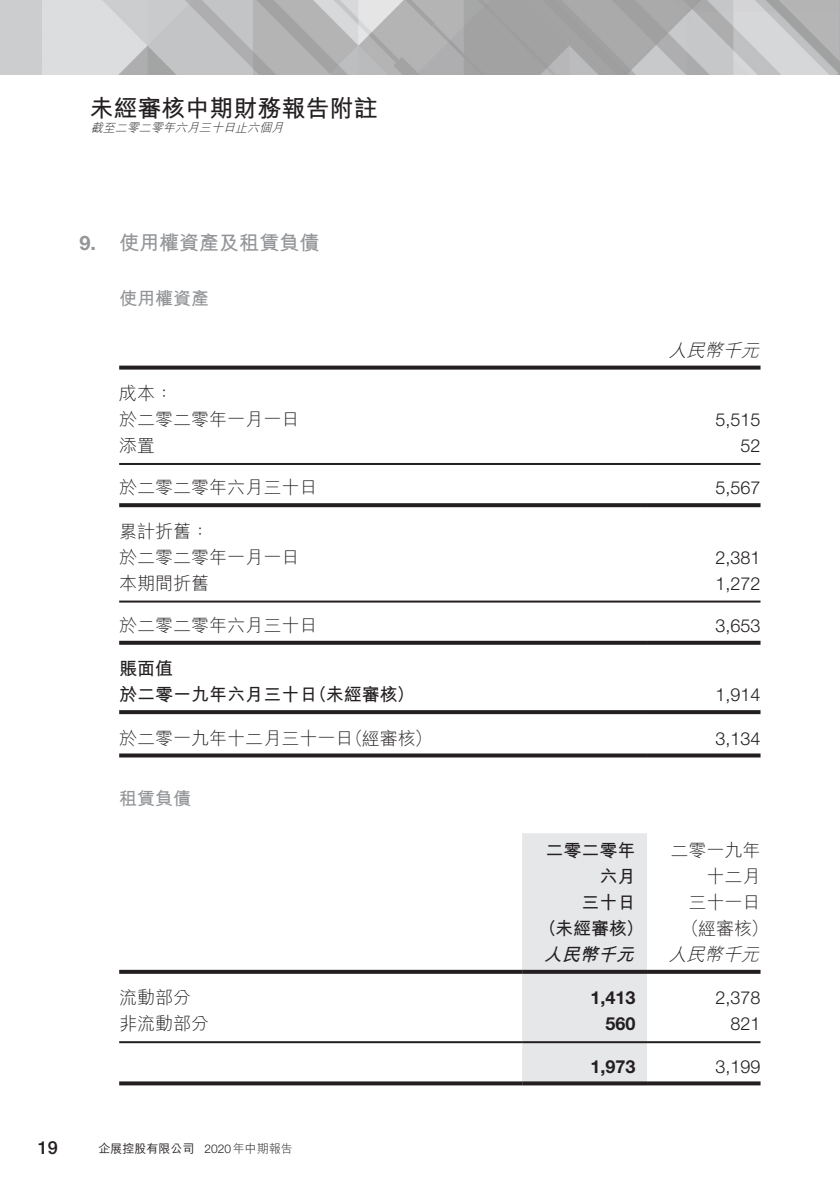
<style>
.page{position:relative;width:840px;height:1191px;background:#fff}
.page>*{position:absolute;margin:0;border:0;box-sizing:border-box;transform-origin:0 0}
.t1{font:700 24px "M Hei HK";color:#231f20}
.t2{font:700 20px "M Hei HK";color:#939598}
.t3{font:700 20px "Helvetica Neue LT Std";color:#939598}
.t4{font:300 18px "M Hei HK";color:#231f20}
.t5{font:300 18px "Helvetica Neue LT Std";color:#231f20}
.t6{font:700 18px/26px "M Hei HK";color:#231f20;text-align:right}
.t7{font:700 18px "Helvetica Neue LT Std";color:#231f20}
.t8{font:italic 300 18px "M Hei HK";color:#231f20}
.t9{font:700 18px "M Hei HK";color:#939598}
.t10{font:italic 700 18px "M Hei HK";color:#231f20}
.t11{font:500 18px "Helvetica Neue LT Std";color:#231f20}
.t12{font:italic 300 12px "M Hei HK";color:#231f20}
.t13{font:300 12px "M Hei HK";color:#231f20}
.t14{font:500 12px "M Hei HK";color:#231f20}
.s1{font-family:"Helvetica Neue LT Std"}
</style>
<div class="page">
<img style="left:0;top:0;width:839px;height:74px">
<svg style="left:119px;top:365px;width:527px;height:4px;background:#444041"></svg>
<svg style="left:646px;top:365px;width:114px;height:4px"></svg>
<hr style="left:119px;top:463px;width:527px;height:2px;background:#231f20">
<hr style="left:646px;top:463px;width:114px;height:2px;background:#231f20">
<svg style="left:119px;top:503px;width:527px;height:4px;background:#2d292a"></svg>
<svg style="left:646px;top:503px;width:114px;height:4px"></svg>
<hr style="left:119px;top:600px;width:527px;height:2px;background:#231f20">
<hr style="left:646px;top:600px;width:114px;height:2px;background:#231f20">
<svg style="left:119px;top:641px;width:527px;height:4px;background:#2e2a2b"></svg>
<svg style="left:646px;top:641px;width:114px;height:4px"></svg>
<svg style="left:119px;top:710px;width:527px;height:4px;background:#2a2728"></svg>
<svg style="left:646px;top:710px;width:114px;height:4px"></svg>
<svg style="left:119px;top:753px;width:527px;height:4px;background:#3e3a3b"></svg>
<svg style="left:646px;top:753px;width:114px;height:4px"></svg>
<div style="left:522px;top:833px;width:124px;height:248px;background:#e6e7e9"></div>
<svg style="left:119px;top:969px;width:403px;height:4px;background:#504d4e"></svg>
<svg style="left:522px;top:969px;width:124px;height:4px"></svg>
<svg style="left:646px;top:969px;width:114px;height:4px"></svg>
<hr style="left:119px;top:1041px;width:403px;height:2px;background:#231f20">
<hr style="left:522px;top:1041px;width:124px;height:2px;background:#231f20">
<hr style="left:646px;top:1041px;width:114px;height:2px;background:#231f20">
<svg style="left:119px;top:1081px;width:403px;height:4px;background:#393636"></svg>
<svg style="left:522px;top:1081px;width:124px;height:4px"></svg>
<svg style="left:646px;top:1081px;width:114px;height:4px"></svg>
<h1 class="t1" style="left:89px;top:91px;width:289px">未經審核中期財務報告附註</h1>
<p class="t12" style="left:91px;top:119px;width:198px">截至二零二零年六月三十日止六個月</p>
<p class="t3" style="left:79px;top:231px;width:18px">9.</p>
<p class="t2" style="left:119px;top:228px;width:201px">使用權資產及租賃負債</p>
<p class="t9" style="left:119px;top:285px;width:92px">使用權資產</p>
<p class="t4" style="left:119px;top:381px;width:56px">成本：</p>
<p class="t4" style="left:119px;top:407px;width:182px">於二零二零年一月一日</p>
<p class="t4" style="left:119px;top:433px;width:38px">添置</p>
<p class="t4" style="left:119px;top:475px;width:200px">於二零二零年六月三十日</p>
<p class="t4" style="left:119px;top:518px;width:92px">累計折舊：</p>
<p class="t4" style="left:119px;top:544px;width:182px">於二零二零年一月一日</p>
<p class="t4" style="left:119px;top:570px;width:92px">本期間折舊</p>
<p class="t4" style="left:119px;top:612px;width:200px">於二零二零年六月三十日</p>
<p class="t6" style="left:119px;top:654px;width:56px">賬面值</p>
<p class="t6" style="left:309px;top:680px;width:106px">（未經審核(</p>
<p class="t6" style="left:119px;top:680px;width:200px">於二零一九年六月三十日</p>
<p class="t4" style="left:345px;top:725px;width:88px">（經審核(</p>
<p class="t4" style="left:119px;top:725px;width:236px">於二零一九年十二月三十一日</p>
<p class="t9" style="left:119px;top:785px;width:74px">租賃負債</p>
<p class="t4" style="left:119px;top:985px;width:74px">流動部分</p>
<p class="t4" style="left:119px;top:1011px;width:91px">非流動部分</p>
<p class="t11" style="left:38px;top:1136px;width:22px">19</p>
<p class="t14" style="left:98px;top:1139px;width:97px">企展控股有限公司</p>
<p class="t13" style="left:204px;top:1139px;width:90px"><span class="s1">2020</span>年中期報告</p>
<p class="t8" style="left:668px;top:337px;width:98px">人民幣千元</p>
<p class="t5" style="left:715px;top:409px;width:47px">5,515</p>
<p class="t5" style="left:740px;top:435px;width:22px">52</p>
<p class="t5" style="left:715px;top:477px;width:47px">5,567</p>
<p class="t5" style="left:715px;top:546px;width:47px">2,381</p>
<p class="t5" style="left:715px;top:572px;width:47px">1,272</p>
<p class="t5" style="left:715px;top:614px;width:47px">3,653</p>
<p class="t5" style="left:715px;top:684px;width:47px">1,914</p>
<p class="t5" style="left:715px;top:727px;width:47px">3,134</p>
<p class="t6" style="left:545px;top:836px;width:91px">二零二零年六月<br>三十日</p>
<p class="t4" style="left:670px;top:837px;width:91px">二零一九年</p>
<p class="t4" style="left:706px;top:863px;width:55px">十二月</p>
<p class="t4" style="left:688px;top:889px;width:73px">三十一日</p>
<p class="t4" style="left:681px;top:915px;width:88px">（經審核(</p>
<p class="t6" style="left:538px;top:914px;width:106px">（未經審核）</p>
<p class="t10" style="left:543px;top:941px;width:98px">人民幣千元</p>
<p class="t8" style="left:668px;top:941px;width:98px">人民幣千元</p>
<p class="t7" style="left:590px;top:986px;width:47px">1,413</p>
<p class="t5" style="left:715px;top:987px;width:47px">2,378</p>
<p class="t7" style="left:605px;top:1012px;width:32px">560</p>
<p class="t5" style="left:730px;top:1013px;width:32px">821</p>
<p class="t7" style="left:590px;top:1055px;width:47px">1,973</p>
<p class="t5" style="left:715px;top:1055px;width:47px">3,199</p>
</div>
